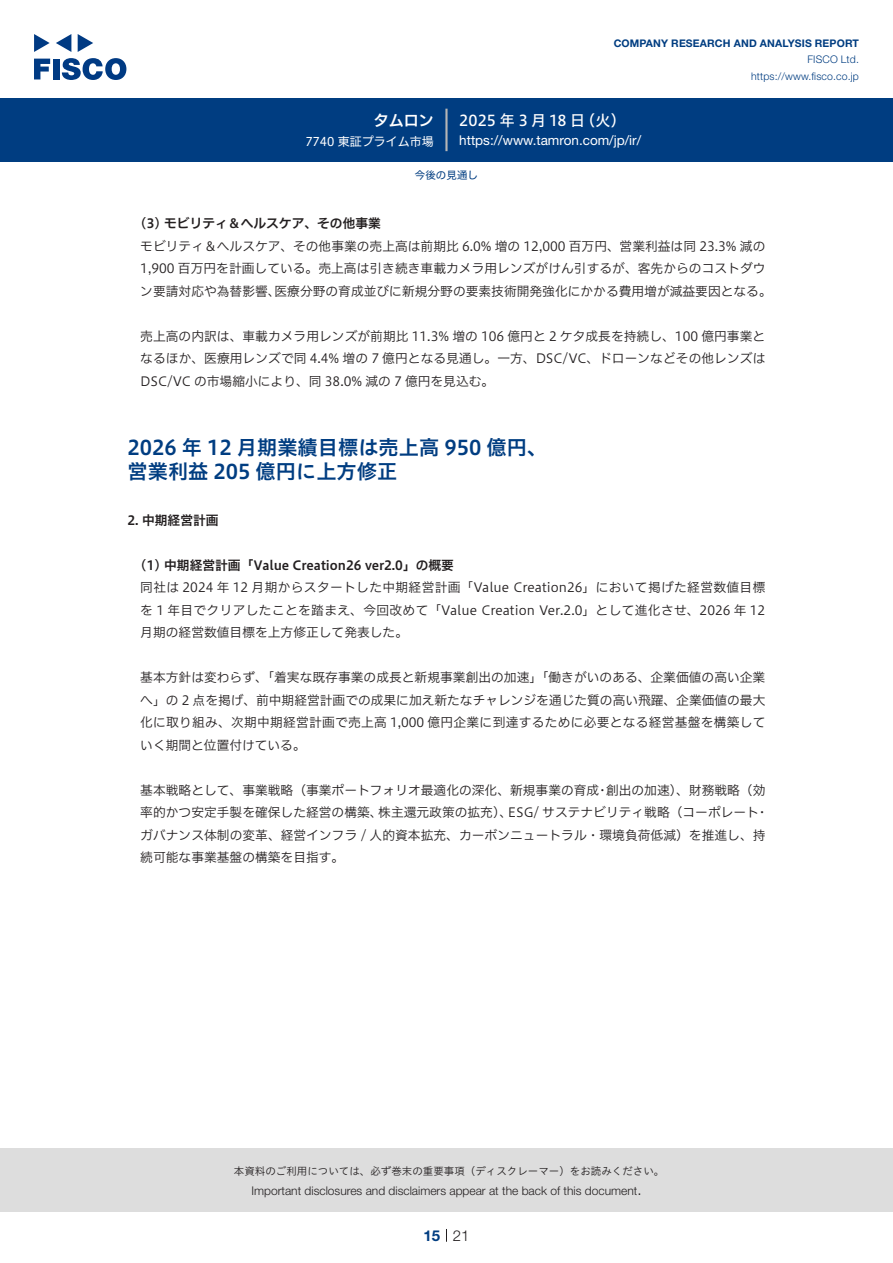
<style>
.page{position:relative;width:893px;height:1263px;background:#fff}
.page>*{position:absolute;margin:0;border:0;box-sizing:border-box;transform-origin:0 0}
.中タイトル{font:20.25px/24px "Hiragino UD Sans Std W6";color:#003d81}
.t1{font:15px "Hiragino UD Sans F Std N W5";letter-spacing:.005em;color:#fff}
.t2{font:15px "Hiragino UD Sans F Std N W6";color:#fff}
.t3{font:300 15px "Helvetica Neue LT Std";color:#231f20}
.t4{font:700 15px "Helvetica Neue LT Std";color:#003d81}
.t5{font:13.5px "Helvetica Neue LT Std";color:#fff}
.本文3mm{font:12.75px/22.5px "Hiragino UD Sans F Std N W3";color:#231f20;text-align:justify}
.小タイトル3mm{font:12.75px "Hiragino UD Sans F Std N W6";color:#231f20}
.小タイトル{font:12.75px "Hiragino UD Sans F Std N W6";color:#231f20}
.t6{font:300 12px "Helvetica Neue LT Std";color:#231f20}
.t7{font:12px "Hiragino UD Sans F Std N W4";color:#fff}
.t8{font:10.5px "Hiragino UD Sans Std W3";color:#231f20}
.t9{font:700 10.5px "Helvetica Neue LT Std";letter-spacing:.015em;color:#003d81}
.t10{font:300 10.5px/16.5px "Helvetica Neue LT Std";letter-spacing:.015em;color:#003d81;text-align:right}
.ヘッダー{font:10.5px "Hiragino UD Sans F Std N W4";color:#003d81}
</style>
<div class="page">
<div style="left:0;top:1148px;width:893px;height:64px;background:#ddd"></div>
<svg style="left:34px;top:59px;width:16px;height:20px"></svg>
<div style="left:53px;top:59px;width:6px;height:20px;background:#003a83"></div>
<svg style="left:62px;top:58px;width:64px;height:22px"></svg>
<svg style="left:34px;top:34px;width:16px;height:18px"></svg>
<svg style="left:78px;top:34px;width:15px;height:18px"></svg>
<svg style="left:56px;top:34px;width:15px;height:18px"></svg>
<div style="left:0;top:98px;width:893px;height:64px;background:#003d81"></div>
<hr style="left:445px;top:109px;width:3px;height:42px;background:#b5b5b6">
<svg style="left:446px;top:1229px;width:1px;height:13px"></svg>
<p class="t2" style="left:374px;top:109px;width:62px">タムロン</p>
<p class="t7" style="left:305px;top:132px;width:130px">7740 東証プライム市場</p>
<p class="t9" style="left:614px;top:37px;width:247px">COMPANY RESEARCH AND ANALYSIS REPORT</p>
<p class="t10" style="left:751px;top:51px;width:109px">FISCO Ltd. https://www.fisco.co j p.</p>
<p class="t1" style="left:580px;top:109px;width:47px">（火(</p>
<p class="t1" style="left:459px;top:109px;width:127px">2025 年 3 月 18 日</p>
<p class="t5" style="left:459px;top:132px;width:183px">https://www.tamron. c o m j p/ /i r/</p>
<p class="ヘッダー" style="left:415px;top:167px;width:64px">今後の見通し</p>
<p class="小タイトル3mm" style="left:140px;top:214px;width:242px">3( ) モビリティ＆ヘルスケア、その他事業</p>
<p class="本文3mm" style="left:140px;top:234px;width:627px">モビリティ＆ヘルスケア、その他事業の売上高は前期比 6.0% 増の 12,000 百万円、営業利益は同 23.3% 減の</p>
<p class="本文3mm" style="left:140px;top:256px;width:627px">1,900 百万円を計画している。売上高は引き続き車載カメラ用レンズがけん引するが、客先からのコストダウ</p>
<p class="本文3mm" style="left:274px;top:279px;width:499px">医療分野の育成並びに新規分野の要素技術開発強化にかかる費用増が減益要因となる。</p>
<p class="本文3mm" style="left:140px;top:279px;width:142px">ン要請対応や為替影響、</p>
<p class="本文3mm" style="left:140px;top:324px;width:627px">売上高の内訳は、車載カメラ用レンズが前期比 11.3% 増の 106 億円と 2 ケタ成長を持続し、100 億円事業となるほか、医療用レンズで同 4.4% 増の 7 億円となる見通し。一方、DSC/VC、ドローンなどその他レンズはDSC/VC の市場縮小により、同 38.0% 減の 7 億円を見込む。</p>
<p class="中タイトル" style="left:128px;top:434px;width:421px">2026 年 12 月期業績目標は売上高 950 億円、営業利益 205 億円に上方修正</p>
<p class="小タイトル" style="left:128px;top:510px;width:93px">2. 中期経営計画</p>
<p class="小タイトル3mm" style="left:140px;top:555px;width:315px">1( ) 中期経営計画「Value Creation26 ver2.0」の概要</p>
<p class="本文3mm" style="left:140px;top:575px;width:627px">同社は 2024 年 12 月期からスタートした中期経営計画「Value Creation26」において掲げた経営数値目標を 1 年目でクリアしたことを踏まえ、今回改めて「Value Creation Ver.2.0」として進化させ、2026 年 12月期の経営数値目標を上方修正して発表した。</p>
<p class="本文3mm" style="left:140px;top:665px;width:627px">基本方針は変わらず、「着実な既存事業の成長と新規事業創出の加速」「働きがいのある、企業価値の高い企業へ」の 2 点を掲げ、前中期経営計画での成果に加え新たなチャレンジを通じた質の高い飛躍、企業価値の最大化に取り組み、次期中期経営計画で売上高 1,000 億円企業に到達するために必要となる経営基盤を構築していく期間と位置付けている。</p>
<p class="本文3mm" style="left:606px;top:778px;width:161px">創出の加速）、財務戦略（効</p>
<p class="本文3mm" style="left:140px;top:778px;width:461px">基本戦略として、事業戦略（事業ポートフォリオ最適化の深化、新規事業の育成</p>
<p class="本文3mm" style="left:596px;top:778px;width:14px">・</p>
<p class="本文3mm" style="left:508px;top:800px;width:253px">ESG/ サステナビリティ戦略（コーポレート</p>
<p class="本文3mm" style="left:140px;top:800px;width:627px;text-align:left">率的かつ安定手製を確保した経営の構築、<br>ガバナンス体制の変革、経営インフラ / 人的資本拡充、カーボンニュートラル・環境負荷低減）を推進し、持続可能な事業基盤の構築を目指す。</p>
<p class="本文3mm" style="left:378px;top:800px;width:135px">株主還元政策の拡充）、</p>
<p class="本文3mm" style="left:756px;top:800px;width:14px">・</p>
<p class="t8" style="left:234px;top:1163px;width:432px">本資料のご利用については、必ず巻末の重要事項（ディスクレーマー）をお読みください。</p>
<p class="t3" style="left:637px;top:1180px;width:6px">.</p>
<p class="t6" style="left:251px;top:1183px;width:387px">Important disclosures and disclaimers appear at the back of this document</p>
<p class="t4" style="left:423px;top:1226px;width:18px">15</p>
<p class="t3" style="left:453px;top:1226px;width:18px">21</p>
</div>
